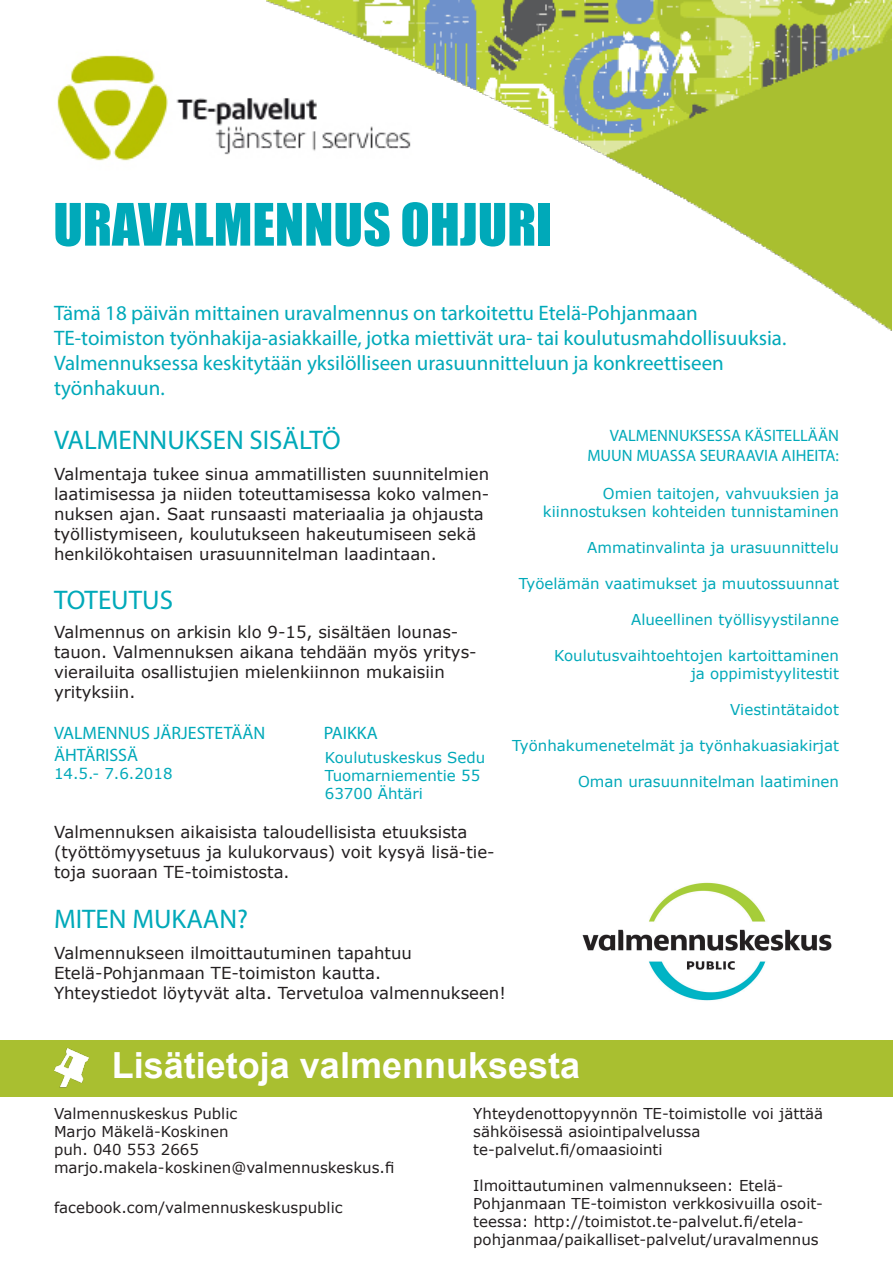
<style>
.page{position:relative;width:893px;height:1263px;background:#fff}
.page>*{position:absolute;margin:0;border:0;box-sizing:border-box;transform-origin:0 0}
.t1{font:54px "Impact";color:#00a9b9}
.t2{font:700 36px "Arial";color:#fff}
.t3{font:27px "Myriad Pro";color:#00a9b9}
.t4{font:21px "Myriad Pro";color:#00a9b9}
.t5{font:18px "Myriad Pro";color:#00a9b9}
.t6{font:16.5px/19.8px "Verdana";color:#231f20}
.t7{font:16.5px "Myriad Pro";color:#00a9b9}
.t8{font:15px/18px "Verdana";color:#231f20}
.t9{font:15px "Verdana";color:#00a9b9}
</style>
<div class="page">
<img style="left:57px;top:55px;width:210px;height:106px">
<img style="left:582px;top:882px;width:250px;height:119px">
<img style="left:267px;top:0;width:624px;height:331px">
<div style="left:0;top:1040px;width:893px;height:56px;background:#a9bf30"></div>
<img style="left:54px;top:1049px;width:34px;height:38px">
<p class="t1" style="left:53px;top:183px;width:500px">URAVALMENNUS OHJURI</p>
<p class="t4" style="left:54px;top:299px;width:645px">Tämä 18 päivän mittainen uravalmennus on tarkoitettu Etelä-Pohjanmaan</p>
<p class="t4" style="left:54px;top:325px;width:734px">TE-toimiston työnhakija-asiakkaille, jotka miettivät ura- tai koulutusmahdollisuuksia.</p>
<p class="t4" style="left:54px;top:350px;width:671px">Valmennuksessa keskitytään yksilölliseen urasuunnitteluun ja konkreettiseen</p>
<p class="t4" style="left:54px;top:375px;width:112px">työnhakuun.</p>
<p class="t7" style="left:610px;top:425px;width:231px">VALMENNUKSESSA KÄSITELLÄÄN</p>
<p class="t7" style="left:587px;top:445px;width:253px">MUUN MUASSA SEURAAVIA AIHEITA:</p>
<p class="t9" style="left:603px;top:483px;width:238px">Omien taitojen, vahvuuksien ja</p>
<p class="t9" style="left:543px;top:501px;width:298px">kiinnostuksen kohteiden tunnistaminen</p>
<p class="t9" style="left:587px;top:537px;width:253px">Ammatinvalinta ja urasuunnittelu</p>
<p class="t9" style="left:519px;top:573px;width:322px">Työelämän vaatimukset ja muutossuunnat</p>
<p class="t9" style="left:631px;top:609px;width:209px">Alueellinen työllisyystilanne</p>
<p class="t9" style="left:554px;top:645px;width:286px">Koulutusvaihtoehtojen kartoittaminen</p>
<p class="t9" style="left:691px;top:663px;width:150px">ja oppimistyylitestit</p>
<p class="t9" style="left:730px;top:699px;width:110px">Viestintätaidot</p>
<p class="t9" style="left:512px;top:735px;width:328px">Työnhakumenetelmät ja työnhakuasiakirjat</p>
<p class="t9" style="left:578px;top:771px;width:262px">Oman urasuunnitelman laatiminen</p>
<p class="t3" style="left:54px;top:424px;width:288px">VALMENNUKSEN SISÄLTÖ</p>
<p class="t6" style="left:54px;top:464px;width:437px;text-align:justify">Valmentaja tukee sinua ammatillisten suunnitelmien laatimisessa ja niiden toteuttamisessa koko valmen&shy;nuksen ajan. Saat runsaasti materiaalia ja ohjausta</p>
<p class="t6" style="left:54px;top:524px;width:424px">työllistymiseen, koulutukseen hakeutumiseen sekä henkilökohtaisen urasuunnitelman laadintaan.</p>
<p class="t3" style="left:54px;top:583px;width:120px">TOTEUTUS</p>
<p class="t6" style="left:54px;top:622px;width:424px">Valmennus on arkisin klo 9-15, sisältäen lounas&shy;tauon. Valmennuksen aikana tehdään myös yritys&shy;vierailuita osallistujien mielenkiinnon mukaisiin</p>
<p class="t6" style="left:54px;top:681px;width:83px">yrityksiin.</p>
<p class="t5" style="left:54px;top:722px;width:213px">VALMENNUS JÄRJESTETÄÄN</p>
<p class="t5" style="left:54px;top:743px;width:86px">ÄHTÄRISSÄ</p>
<p class="t9" style="left:54px;top:763px;width:120px">14.5.- 7.6.2018</p>
<p class="t5" style="left:324px;top:722px;width:56px">PAIKKA</p>
<p class="t9" style="left:325px;top:747px;width:162px">Koulutuskeskus Sedu</p>
<p class="t9" style="left:325px;top:765px;width:157px">Tuomarniementie 55</p>
<p class="t9" style="left:325px;top:783px;width:100px">63700 Ähtäri</p>
<p class="t6" style="left:54px;top:822px;width:442px">Valmennuksen aikaisista taloudellisista etuuksista (työttömyysetuus ja kulukorvaus) voit kysyä lisä-tie&shy;toja suoraan TE-toimistosta.</p>
<p class="t3" style="left:54px;top:902px;width:196px">MITEN MUKAAN?</p>
<p class="t6" style="left:54px;top:943px;width:359px">Valmennukseen ilmoittautuminen tapahtuu</p>
<p class="t6" style="left:54px;top:963px;width:328px">Etelä-Pohjanmaan TE-toimiston kautta.</p>
<p class="t6" style="left:54px;top:982px;width:453px">Yhteystiedot löytyvät alta. Tervetuloa valmennukseen!</p>
<p class="t2" style="left:112px;top:1040px;width:470px">Lisätietoja valmennuksesta</p>
<p class="t8" style="left:54px;top:1104px;width:185px">Valmennuskeskus Public</p>
<p class="t8" style="left:54px;top:1122px;width:176px">Marjo Mäkelä-Koskinen</p>
<p class="t8" style="left:54px;top:1140px;width:147px">puh. 040 553 2665</p>
<p class="t8" style="left:54px;top:1158px;width:342px">marjo.makela-koskinen@valmennuskeskus.fi</p>
<p class="t8" style="left:54px;top:1198px;width:290px">facebook.com/valmennuskeskuspublic</p>
<p class="t8" style="left:473px;top:1104px;width:352px">Yhteydenottopyynnön TE-toimistolle voi jättää sähköisessä asiointipalvelussa</p>
<p class="t8" style="left:473px;top:1140px;width:191px">te-palvelut.fi/omaasiointi</p>
<p class="t8" style="left:473px;top:1176px;width:351px">Ilmoittautuminen valmennukseen: Etelä-Pohjanmaan TE-toimiston verkkosivuilla osoit&shy;teessa: http://toimistot.te-palvelut.fi/etela&shy;pohjanmaa/paikalliset-palvelut/uravalmennus</p>
</div>
